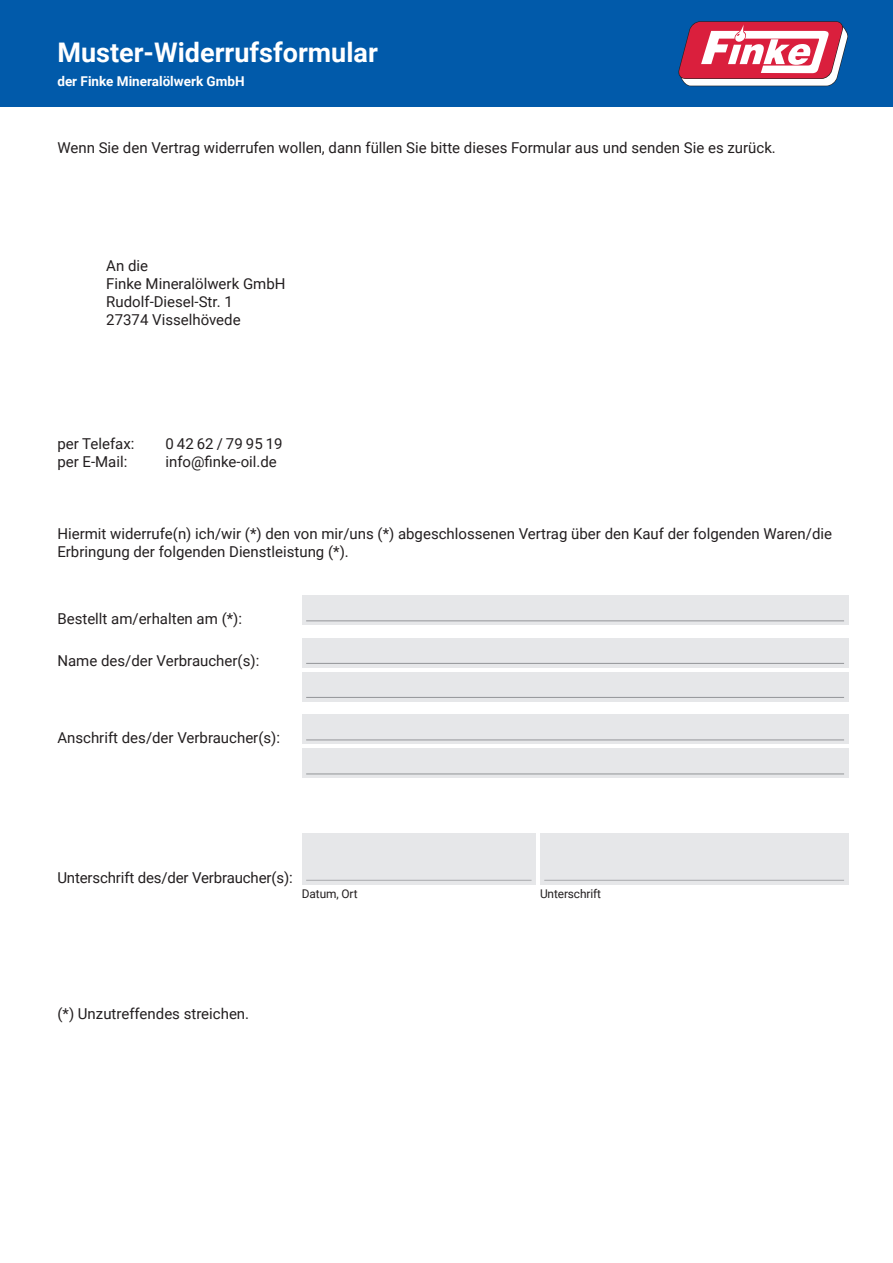
<style>
.page{position:relative;width:893px;height:1263px;background:#fff}
.page>*{position:absolute;margin:0;border:0;box-sizing:border-box;transform-origin:0 0}
.t1{font:700 27px "Roboto";color:#fff}
.t2{font:15px/18px "Roboto";color:#231f20}
.t3{font:700 13.5px "Roboto";color:#fff}
.t4{font:12px "Roboto";letter-spacing:-.01em;color:#231f20}
</style>
<div class="page">
<div style="left:302px;top:748px;width:546px;height:30px;background:#e6e7e9"></div>
<hr style="left:306px;top:773px;width:538px;height:1px;background:#939598">
<div style="left:302px;top:714px;width:546px;height:30px;background:#e6e7e9"></div>
<hr style="left:306px;top:739px;width:538px;height:1px;background:#939598">
<div style="left:302px;top:672px;width:546px;height:30px;background:#e6e7e9"></div>
<hr style="left:306px;top:697px;width:538px;height:1px;background:#939598">
<div style="left:302px;top:638px;width:546px;height:30px;background:#e6e7e9"></div>
<hr style="left:306px;top:663px;width:538px;height:1px;background:#939598">
<div style="left:302px;top:595px;width:546px;height:30px;background:#e6e7e9"></div>
<hr style="left:306px;top:620px;width:538px;height:1px;background:#939598">
<div style="left:302px;top:833px;width:234px;height:51px;background:#e6e7e9"></div>
<hr style="left:306px;top:880px;width:225px;height:1px;background:#a8a9ad">
<div style="left:540px;top:833px;width:308px;height:51px;background:#e6e7e9"></div>
<hr style="left:544px;top:880px;width:300px;height:1px;background:#a8a9ad">
<div style="left:0;top:0;width:893px;height:106px;background:#015aaa"></div>
<svg style="left:678px;top:21px;width:170px;height:65px;background:#d27b90"></svg>
<h1 class="t1" style="left:57px;top:33px;width:322px">Muster-Widerrufsformular</h1>
<p class="t3" style="left:57px;top:71px;width:189px">der Finke Mineralölwerk GmbH</p>
<p class="t2" style="left:57px;top:138px;width:720px">Wenn Sie den Vertrag widerrufen wollen, dann füllen Sie bitte dieses Formular aus und senden Sie es zurück.</p>
<p class="t2" style="left:106px;top:256px;width:181px">An die<br>Finke Mineralölwerk GmbH<br>Rudolf-Diesel-Str. 1<br>27374 Visselhövede</p>
<p class="t2" style="left:57px;top:434px;width:79px">per Telefax:</p>
<p class="t2" style="left:165px;top:434px;width:119px">0 42 62 / 79 95 19</p>
<p class="t2" style="left:57px;top:452px;width:71px">per E-Mail:</p>
<p class="t2" style="left:165px;top:452px;width:113px">info@finke-oil.de</p>
<p class="t2" style="left:57px;top:524px;width:776px">Hiermit widerrufe(n) ich/wir (*) den von mir/uns (*) abgeschlossenen Vertrag über den Kauf der folgenden Waren/die<br>Erbringung der folgenden Dienstleistung (*).</p>
<p class="t2" style="left:57px;top:609px;width:186px">Bestellt am/erhalten am (*):</p>
<p class="t2" style="left:57px;top:651px;width:203px">Name des/der Verbraucher(s):</p>
<p class="t2" style="left:57px;top:728px;width:224px">Anschrift des/der Verbraucher(s):</p>
<p class="t2" style="left:57px;top:868px;width:237px">Unterschrift des/der Verbraucher(s):</p>
<p class="t4" style="left:302px;top:885px;width:57px">Datum, Ort</p>
<p class="t2" style="left:57px;top:1004px;width:193px">(*) Unzutreffendes streichen.</p>
<p class="t4" style="left:540px;top:885px;width:62px">Unterschrift</p>
</div>
